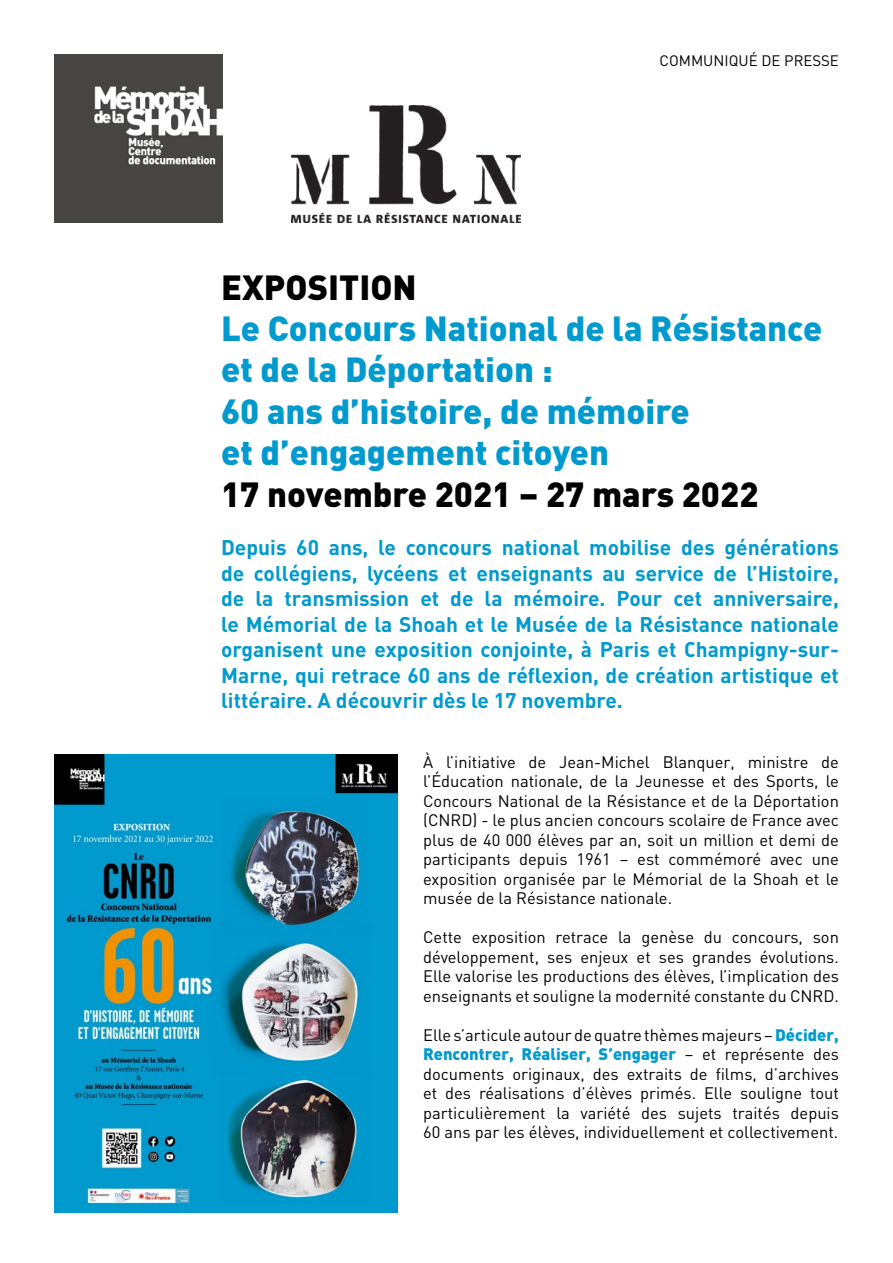
<style>
.page{position:relative;width:893px;height:1263px;background:#fff}
.page>*{position:absolute;margin:0;border:0;box-sizing:border-box;transform-origin:0 0}
.t1{font:900 34.5px/41.4px "DIN";color:#009ace}
.t2{font:900 34.5px "DIN";color:#000}
.t3{font:700 21px/25.5px "DIN";color:#009ace;text-align:justify}
.t4{font:16.5px/19.5px "DIN";color:#000;text-align:justify}
.t5{font:15px "DIN";color:#000}
.s1{font-weight:900;color:#009ace}
</style>
<div class="page">
<img style="left:54px;top:54px;width:168px;height:168px">
<img style="left:54px;top:754px;width:343px;height:458px">
<img style="left:291px;top:105px;width:229px;height:117px">
<p class="t5" style="left:659px;top:51px;width:181px">COMMUNIQUÉ DE PRESSE</p>
<h1 class="t2" style="left:221px;top:264px;width:197px">EXPOSITION</h1>
<h1 class="t1" style="left:221px;top:306px;width:603px">Le Concours National de la Résistance et de la Déportation :<br>60 ans d’histoire, de mémoire<br>et d’engagement citoyen</h1>
<h1 class="t2" style="left:221px;top:471px;width:539px">17 novembre 2021 – 27 mars 2022</h1>
<p class="t3" style="left:221px;top:534px;width:619px">Depuis 60 ans, le concours national mobilise des générations de collégiens, lycéens et enseignants au service de l’Histoire, de la transmission et de la mémoire. Pour cet anniversaire, le Mémorial de la Shoah et le Musée de la Résistance nationale organisent une exposition conjointe, à Paris et Champigny-sur-Marne, qui retrace 60 ans de réflexion, de création artistique et littéraire. A découvrir dès le 17 novembre.</p>
<p class="t4" style="left:423px;top:751px;width:417px">À l’initiative de Jean-Michel Blanquer, ministre de l’Éducation nationale, de la Jeunesse et des Sports, le Concours National de la Résistance et de la Déportation (CNRD) - le plus ancien concours scolaire de France avec plus de 40 000 élèves par an, soit un million et demi de participants depuis 1961 – est commémoré avec une exposition organisée par le Mémorial de la Shoah et le musée de la Résistance nationale.</p>
<p class="t4" style="left:423px;top:927px;width:417px">Cette exposition retrace la genèse du concours, son développement, ses enjeux et ses grandes évolutions.<br>Elle valorise les productions des élèves, l’implication des enseignants et souligne la modernité constante du CNRD.</p>
<p class="t4" style="left:423px;top:1025px;width:417px">Elle s’articule autour de quatre thèmes majeurs – <span class="s1">Décider, Rencontrer, Réaliser, S’engager</span> – et représente des documents originaux, des extraits de films, d’archives et des réalisations d’élèves primés. Elle souligne tout particulièrement la variété des sujets traités depuis 60 ans par les élèves, individuellement et collectivement.</p>
</div>
